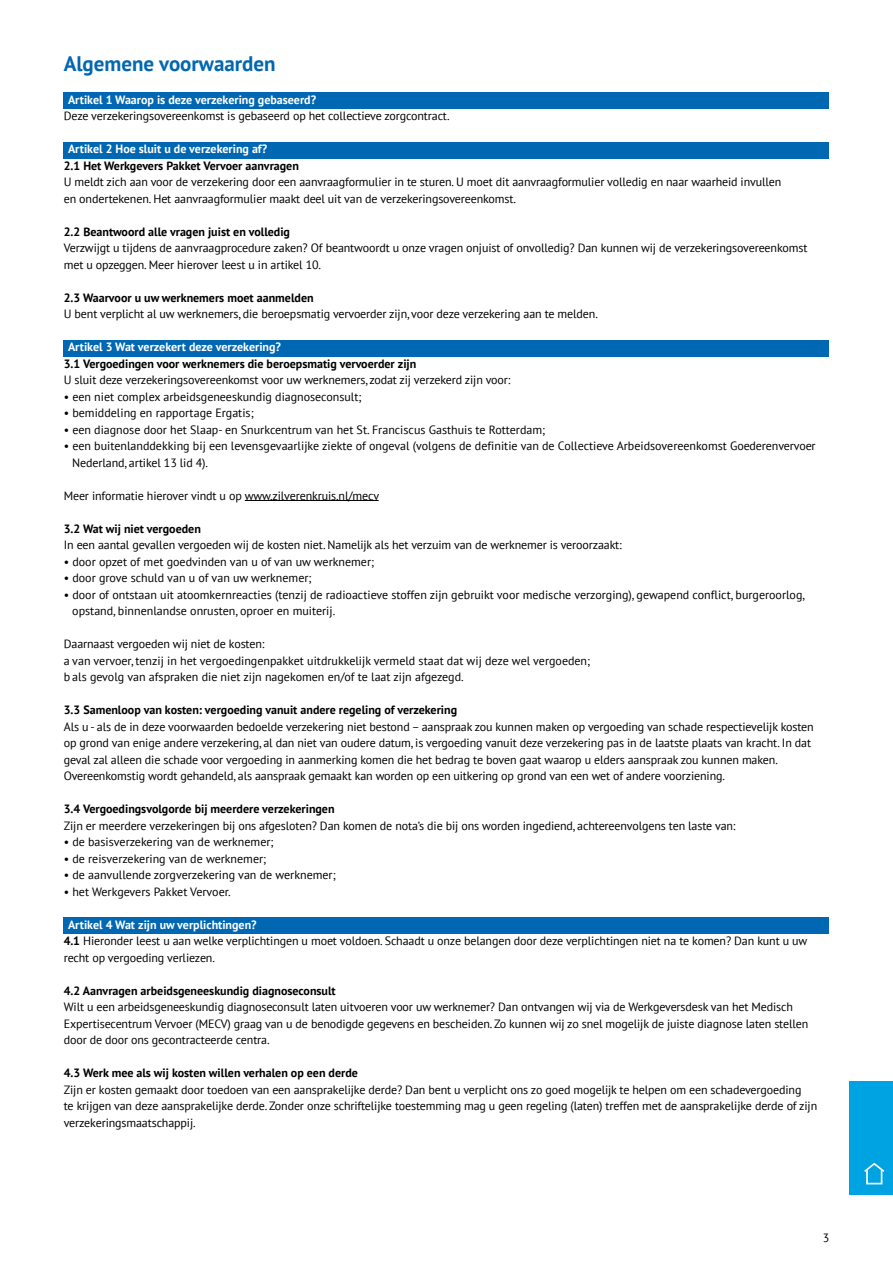
<style>
.page{position:relative;width:893px;height:1263px;background:#fff}
.page>*{position:absolute;margin:0;border:0;box-sizing:border-box;transform-origin:0 0}
.t1{font:700 21px "PT Sans";color:#0067b2}
.t2{font:12px/16.5px "PT Sans";letter-spacing:-.01em;color:#000}
.t3{font:700 12px "PT Sans";color:#000}
.t4{font:700 12px "PT Sans";color:#fff}
.s1{font-weight:700;color:#fff}
.s2{font-weight:700}
</style>
<div class="page">
<div style="left:64px;top:92px;width:765px;height:17px;background:#0067b2"></div>
<div style="left:64px;top:142px;width:765px;height:16px;background:#0067b2"></div>
<div style="left:64px;top:340px;width:765px;height:16px;background:#0067b2"></div>
<hr style="left:245px;top:500px;width:134px;height:1px;background:#000">
<div style="left:64px;top:917px;width:765px;height:17px;background:#0067b2"></div>
<div style="left:849px;top:1081px;width:44px;height:114px;background:#00a3e2"></div>
<svg style="left:864px;top:1162px;width:21px;height:12px"></svg>
<div style="left:866px;top:1169px;width:16px;height:15px;background:#00a3e2;border:2px solid #fff"></div>
<h1 class="t1" style="left:64px;top:50px;width:213px">Algemene voorwaarden</h1>
<p class="t4" style="left:68px;top:91px;width:250px">Artikel 1 Waarop is deze verzekering gebaseerd?</p>
<p class="t2" style="left:64px;top:107px;width:387px">Deze verzekeringsovereenkomst is gebaseerd op het collectieve zorgcontract.</p>
<p class="t4" style="left:68px;top:141px;width:201px">Artikel 2 Hoe sluit u de verzekering af?</p>
<p class="t3" style="left:64px;top:157px;width:237px">2.1 Het Werkgevers Pakket Vervoer aanvragen</p>
<p class="t2" style="left:64px;top:173px;width:719px">U meldt zich aan voor de verzekering door een aanvraagformulier in te sturen. U moet dit aanvraagformulier volledig en naar waarheid invullen en ondertekenen. Het aanvraagformulier maakt deel uit van de verzekeringsovereenkomst.</p>
<p class="t3" style="left:64px;top:223px;width:228px">2.2 Beantwoord alle vragen juist en volledig</p>
<p class="t2" style="left:64px;top:239px;width:745px">Verzwijgt u tijdens de aanvraagprocedure zaken? Of beantwoordt u onze vragen onjuist of onvolledig? Dan kunnen wij de verzekeringsovereenkomst met u opzeggen. Meer hierover leest u in artikel 10.</p>
<p class="t3" style="left:64px;top:289px;width:251px">2.3 Waarvoor u uw werknemers moet aanmelden</p>
<p class="t2" style="left:64px;top:305px;width:536px">U bent verplicht al uw werknemers, die beroepsmatig vervoerder zijn, voor deze verzekering aan te melden.</p>
<p class="t4" style="left:68px;top:339px;width:214px">Artikel 3 Wat verzekert deze verzekering?</p>
<p class="t3" style="left:64px;top:355px;width:354px">3.1 Vergoedingen voor werknemers die beroepsmatig vervoerder zijn</p>
<p class="t2" style="left:64px;top:371px;width:448px">U sluit deze verzekeringsovereenkomst voor uw werknemers, zodat zij verzekerd zijn voor:</p>
<p class="t2" style="left:64px;top:388px;width:299px">• een niet complex arbeidsgeneeskundig diagnoseconsult;</p>
<p class="t2" style="left:64px;top:404px;width:191px">• bemiddeling en rapportage Ergatis;</p>
<p class="t2" style="left:64px;top:421px;width:483px">• een diagnose door het Slaap- en Snurkcentrum van het St. Franciscus Gasthuis te Rotterdam;</p>
<p class="t2" style="left:72px;top:437px;width:745px;text-indent:-9px">• een buitenlanddekking bij een levensgevaarlijke ziekte of ongeval (volgens de definitie van de Collectieve Arbeidsovereenkomst Goederenvervoer<br>Nederland, artikel 13 lid 4).</p>
<p class="t2" style="left:64px;top:487px;width:317px">Meer informatie hierover vindt u op www.zilverenkruis.nl/mecv</p>
<p class="t3" style="left:64px;top:520px;width:139px">3.2 Wat wij niet vergoeden</p>
<p class="t2" style="left:64px;top:536px;width:560px">In een aantal gevallen vergoeden wij de kosten niet. Namelijk als het verzuim van de werknemer is veroorzaakt:</p>
<p class="t2" style="left:64px;top:553px;width:312px">• door opzet of met goedvinden van u of van uw werknemer;</p>
<p class="t2" style="left:64px;top:569px;width:249px">• door grove schuld van u of van uw werknemer;</p>
<p class="t2" style="left:72px;top:586px;width:734px;text-indent:-9px">• door of ontstaan uit atoomkernreacties (tenzij de radioactieve stoffen zijn gebruikt voor medische verzorging), gewapend conflict, burgeroorlog, opstand, binnenlandse onrusten, oproer en muiterij.</p>
<p class="t2" style="left:64px;top:635px;width:528px">Daarnaast vergoeden wij niet de kosten:<br>a van vervoer, tenzij in het vergoedingenpakket uitdrukkelijk vermeld staat dat wij deze wel vergoeden; b als gevolg van afspraken die niet zijn nagekomen en/of te laat zijn afgezegd.</p>
<p class="t3" style="left:64px;top:702px;width:395px">3.3 Samenloop van kosten: vergoeding vanuit andere regeling of verzekering</p>
<p class="t2" style="left:64px;top:718px;width:751px">Als u - als de in deze voorwaarden bedoelde verzekering niet bestond – aanspraak zou kunnen maken op vergoeding van schade respectievelijk kosten op grond van enige andere verzekering, al dan niet van oudere datum, is vergoeding vanuit deze verzekering pas in de laatste plaats van kracht. In dat geval zal alleen die schade voor vergoeding in aanmerking komen die het bedrag te boven gaat waarop u elders aanspraak zou kunnen maken.<br>Overeenkomstig wordt gehandeld, als aanspraak gemaakt kan worden op een uitkering op grond van een wet of andere voorziening.</p>
<p class="t3" style="left:64px;top:801px;width:272px">3.4 Vergoedingsvolgorde bij meerdere verzekeringen</p>
<p class="t2" style="left:64px;top:817px;width:673px">Zijn er meerdere verzekeringen bij ons afgesloten? Dan komen de nota’s die bij ons worden ingediend, achtereenvolgens ten laste van:</p>
<p class="t2" style="left:64px;top:833px;width:211px">• de basisverzekering van de werknemer;</p>
<p class="t2" style="left:64px;top:850px;width:204px">• de reisverzekering van de werknemer;</p>
<p class="t2" style="left:64px;top:866px;width:273px">• de aanvullende zorgverzekering van de werknemer;</p>
<p class="t2" style="left:64px;top:883px;width:168px">• het Werkgevers Pakket Vervoer.</p>
<p class="t2" style="left:64px;top:916px;width:745px;text-indent:4px"><span class="s1">Artikel 4 Wat zijn uw verplichtingen?<br></span><span class="s2">4.1</span> Hieronder leest u aan welke verplichtingen u moet voldoen. Schaadt u onze belangen door deze verplichtingen niet na te komen? Dan kunt u uw recht op vergoeding verliezen.</p>
<p class="t3" style="left:64px;top:982px;width:274px">4.2 Aanvragen arbeidsgeneeskundig diagnoseconsult</p>
<p class="t2" style="left:64px;top:998px;width:746px">Wilt u een arbeidsgeneeskundig diagnoseconsult laten uitvoeren voor uw werknemer? Dan ontvangen wij via de Werkgeversdesk van het Medisch<br>Expertisecentrum Vervoer (MECV) graag van u de benodigde gegevens en bescheiden. Zo kunnen wij zo snel mogelijk de juiste diagnose laten stellen door de door ons gecontracteerde centra.</p>
<p class="t3" style="left:64px;top:1065px;width:296px">4.3 Werk mee als wij kosten willen verhalen op een derde</p>
<p class="t2" style="left:64px;top:1081px;width:755px">Zijn er kosten gemaakt door toedoen van een aansprakelijke derde? Dan bent u verplicht ons zo goed mogelijk te helpen om een schadevergoeding<br>te krijgen van deze aansprakelijke derde. Zonder onze schriftelijke toestemming mag u geen regeling (laten) treffen met de aansprakelijke derde of zijn verzekeringsmaatschappij.</p>
<p class="t2" style="left:823px;top:1229px;width:8px">3</p>
</div>
